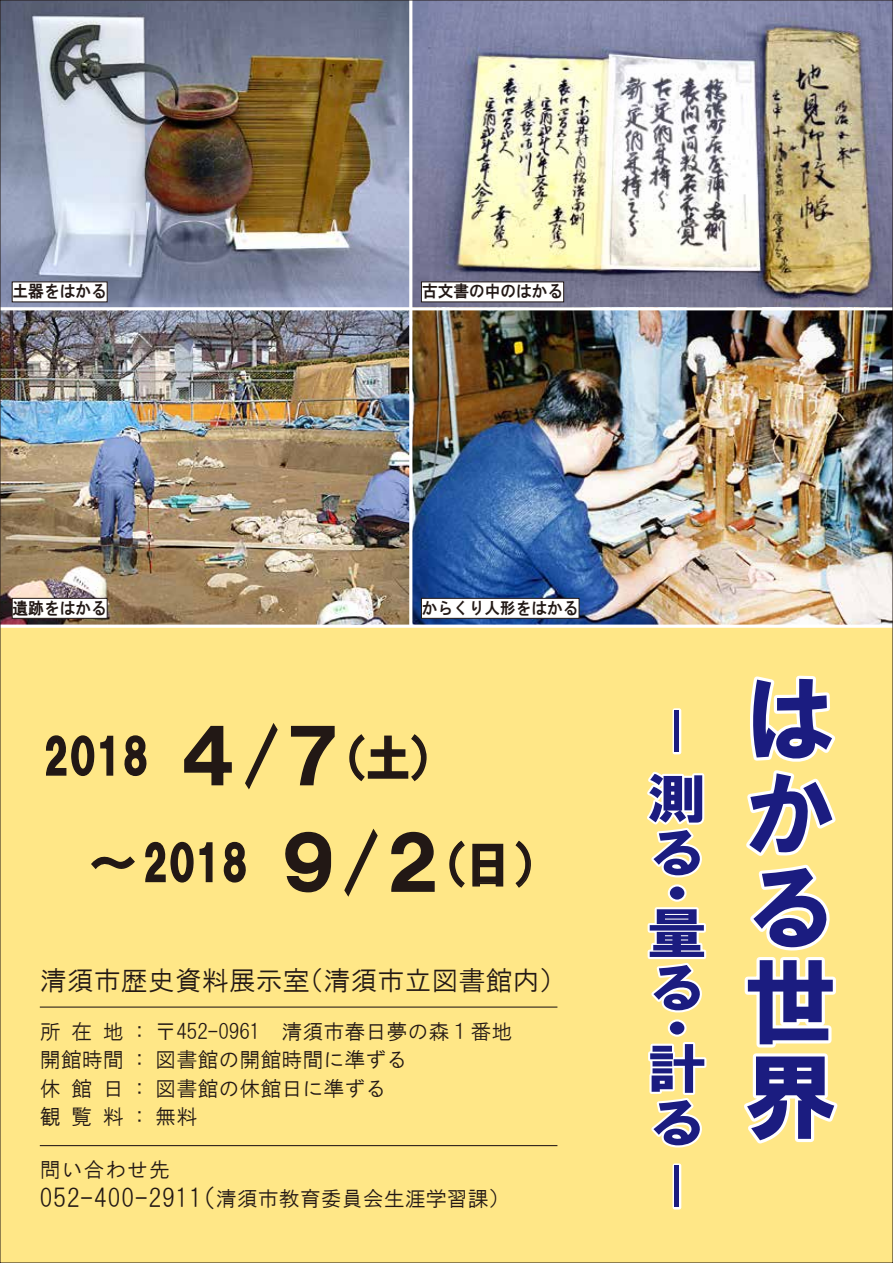
<style>
.page{position:relative;width:893px;height:1263px;background:#fff}
.page>*{position:absolute;margin:0;border:0;box-sizing:border-box;transform-origin:0 0}
.t1{font:94.5px/94.5px "HG Soei Kakugothic UB";color:#1b1c80;text-align:justify}
.t2{font:54px/40.5px "HG Soei Kakugothic UB";color:#1b1c80;scale:1.11 1}
.t3{font:48px "HG Soei Kakugothic UB";color:#221815;scale:1.1 1}
.t4{font:42px "HG Soei Kakugothic UB";color:#1b1c80;scale:2.5 1}
.t5{font:27px "HG Gothic M";color:#221815}
.t6{font:21px/28.5px "HG Gothic M";color:#221815}
.t7{font:16.5px "HG Gothic E";color:#221815;scale:.95 1}
.s1{font-size:72px}
.s2{font-size:64.5px}
.s3{font-size:43.05px}
.s4{font-size:66px}
.s5{font-size:25.2px}
</style>
<div class="page">
<img style="left:2px;top:2px;width:407px;height:305px">
<img style="left:412px;top:2px;width:479px;height:623px">
<img style="left:2px;top:310px;width:407px;height:315px">
<div style="left:0;top:627px;width:893px;height:636px;background:#ffe787"></div>
<hr style="left:40px;top:1006px;width:517px;height:1px;background:#221815">
<hr style="left:40px;top:1145px;width:517px;height:1px;background:#221815">
<svg style="left:46px;top:735px;width:68px;height:41px"></svg>
<svg style="left:124px;top:735px;width:23px;height:41px"></svg>
<svg style="left:184px;top:725px;width:48px;height:61px"></svg>
<svg style="left:245px;top:723px;width:33px;height:67px"></svg>
<svg style="left:291px;top:725px;width:44px;height:61px"></svg>
<svg style="left:349px;top:734px;width:78px;height:48px"></svg>
<svg style="left:91px;top:856px;width:44px;height:13px"></svg>
<svg style="left:145px;top:841px;width:68px;height:42px"></svg>
<svg style="left:223px;top:841px;width:23px;height:42px"></svg>
<svg style="left:285px;top:831px;width:47px;height:62px"></svg>
<svg style="left:344px;top:828px;width:34px;height:69px"></svg>
<svg style="left:391px;top:831px;width:44px;height:61px"></svg>
<svg style="left:449px;top:840px;width:16px;height:48px"></svg>
<svg style="left:472px;top:843px;width:32px;height:44px"></svg>
<svg style="left:515px;top:840px;width:16px;height:48px"></svg>
<div style="left:673px;top:708px;width:8px;height:46px;border:4px solid #fff"></div>
<svg style="left:647px;top:771px;width:60px;height:377px"></svg>
<div style="left:673px;top:1163px;width:8px;height:46px;border:4px solid #fff"></div>
<svg style="left:744px;top:675px;width:94px;height:469px"></svg>
<hr style="left:0;top:307px;width:893px;height:3px;background:#fff">
<hr style="left:0;top:625px;width:893px;height:3px;background:#fff">
<div style="left:12px;top:598px;width:95px;height:20px;background:#fff;border:1px solid #221815"></div>
<div style="left:12px;top:282px;width:95px;height:20px;background:#fff"></div>
<div style="left:421px;top:282px;width:143px;height:20px;background:#fff"></div>
<div style="left:421px;top:598px;width:158px;height:20px;background:#fff;border:1px solid #221815"></div>
<p class="t7" style="left:13px;top:283px;width:101px">土器をはかる</p>
<p class="t7" style="left:422px;top:283px;width:150px">古文書の中のはかる</p>
<p class="t7" style="left:13px;top:600px;width:101px">遺跡をはかる</p>
<p class="t7" style="left:422px;top:600px;width:166px">からくり人形をはかる</p>
<h3 class="t3" style="left:43px;top:732px;width:370px">2018 <span class="s1">４</span><span class="s2">/</span><span class="s1">７</span>（土）</h3>
<h3 class="t3" style="left:88px;top:839px;width:424px"><span class="s3">〜</span>2018 <span class="s1">９</span><span class="s4">/</span><span class="s1">２</span>（日）</h3>
<p class="t5" style="left:40px;top:966px;width:528px">清須市歴史資料展示室（清須市立図書館内）</p>
<p class="t6" style="left:40px;top:1017px;width:474px">所 在 地 ： 〒452-0961　清須市春日夢の森１番地開館時間 ： 図書館の開館時間に準ずる<br>休 館 日 ： 図書館の休館日に準ずる<br>観 覧 料 ： 無料</p>
<p class="t6" style="left:40px;top:1155px;width:471px">問い合わせ先<br><span class="s5">052-400-2911（</span>清須市教育委員会生涯学習課）</p>
<h3 class="t4" style="left:625px;top:710px;width:23px">│</h3>
<h2 class="t2" style="left:647px;top:771px;width:51px;line-height:54px">測る</h2>
<h2 class="t2" style="left:647px;top:872px;width:53px">・量</h2>
<h2 class="t2" style="left:647px;top:967px;width:53px">る・計</h2>
<h2 class="t2" style="left:647px;top:1102px;width:50px">る</h2>
<h3 class="t4" style="left:625px;top:1165px;width:23px">│</h3>
<h1 class="t1" style="left:743px;top:670px;width:92px">はかる世界</h1>
</div>
